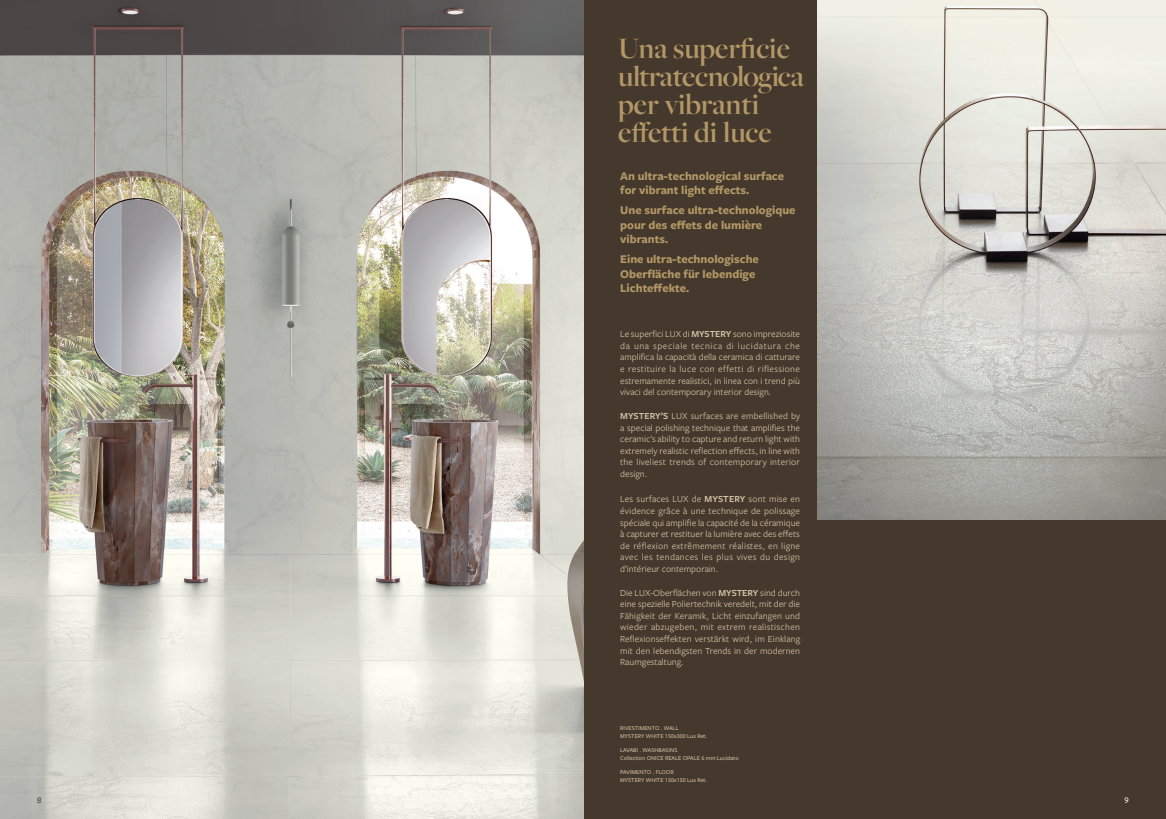
<style>
.page{position:relative;width:1166px;height:819px;background:#fff}
.page>*{position:absolute;margin:0;border:0;box-sizing:border-box;transform-origin:0 0}
.t1{font:600 30.62px/28px "Freight Big Pro";letter-spacing:-.005em;color:#b29867}
.t2{font:700 12.25px/14.7px "Freight Sans Pro";color:#b29867}
.t3{font:9.62px/11.5px "Freight Sans Pro";color:#d4c3a8;text-align:justify}
.t4{font:500 8.75px "Freight Sans Pro";color:#57585a}
.t5{font:500 8.75px "Freight Sans Pro";color:#fff}
.t6{font:500 6.12px/7.4px "Freight Sans Pro";color:#d4c3a8}
.s1{font-weight:600}
</style>
<div class="page">
<div style="left:583px;top:0;width:583px;height:819px;background:#45382c"></div>
<img style="left:0;top:0;width:583px;height:819px">
<img style="left:817px;top:0;width:349px;height:520px">
<h1 class="t1" style="left:618px;top:33px;width:187px">Una superficie ultratecnologica per vibranti effetti di luce</h1>
<p class="t2" style="left:620px;top:168px;width:165px">An ultra-technological surface for vibrant light effects.</p>
<p class="t2" style="left:620px;top:202px;width:177px">Une surface ultra-technologique pour des effets de lumière vibrants.</p>
<p class="t2" style="left:620px;top:251px;width:140px">Eine ultra-technologische<br>Oberfläche für lebendige<br>Lichteffekte.</p>
<p class="t3" style="left:620px;top:328px;width:181px">Le superfici LUX di <span class="s1">MYSTERY</span> sono impreziosite da una speciale tecnica di lucidatura che amplifica la capacità della ceramica di catturare e restituire la luce con effetti di riflessione estremamente realistici, in linea con i trend più vivaci del contemporary interior design.</p>
<p class="t3" style="left:620px;top:410px;width:181px"><span class="s1">MYSTERY’S</span> LUX surfaces are embellished by a special polishing technique that amplifies the ceramic’s ability to capture and return light with extremely realistic reflection effects, in line with the liveliest trends of contemporary interior design.</p>
<p class="t3" style="left:620px;top:493px;width:181px">Les surfaces LUX de <span class="s1">MYSTERY</span> sont mise en évidence grâce à une technique de polissage spéciale qui amplifie la capacité de la céramique à capturer et restituer la lumière avec des effets de réflexion extrêmement réalistes, en ligne avec les tendances les plus vives du design d’intérieur contemporain.</p>
<p class="t3" style="left:620px;top:586px;width:181px">Die LUX-Oberflächen von <span class="s1">MYSTERY</span> sind durch eine spezielle Poliertechnik veredelt, mit der die Fähigkeit der Keramik, Licht einzufangen und wieder abzugeben, mit extrem realistischen Reflexionseffekten verstärkt wird, im Einklang mit den lebendigsten Trends in der modernen Raumgestaltung.</p>
<p class="t6" style="left:620px;top:724px;width:89px">RIVESTIMENTO . WALL<br>MYSTERY WHITE 150x300 Lux Ret.</p>
<p class="t6" style="left:620px;top:746px;width:120px">LAVABI . WASHBASINS<br>Collection ONICE REALE OPALE 6 mm Lucidato</p>
<p class="t6" style="left:620px;top:768px;width:89px">PAVIMENTO . FLOOR<br>MYSTERY WHITE 150x150 Lux Ret.</p>
<p class="t4" style="left:37px;top:794px;width:6px">8</p>
<p class="t5" style="left:1124px;top:794px;width:6px">9</p>
</div>
